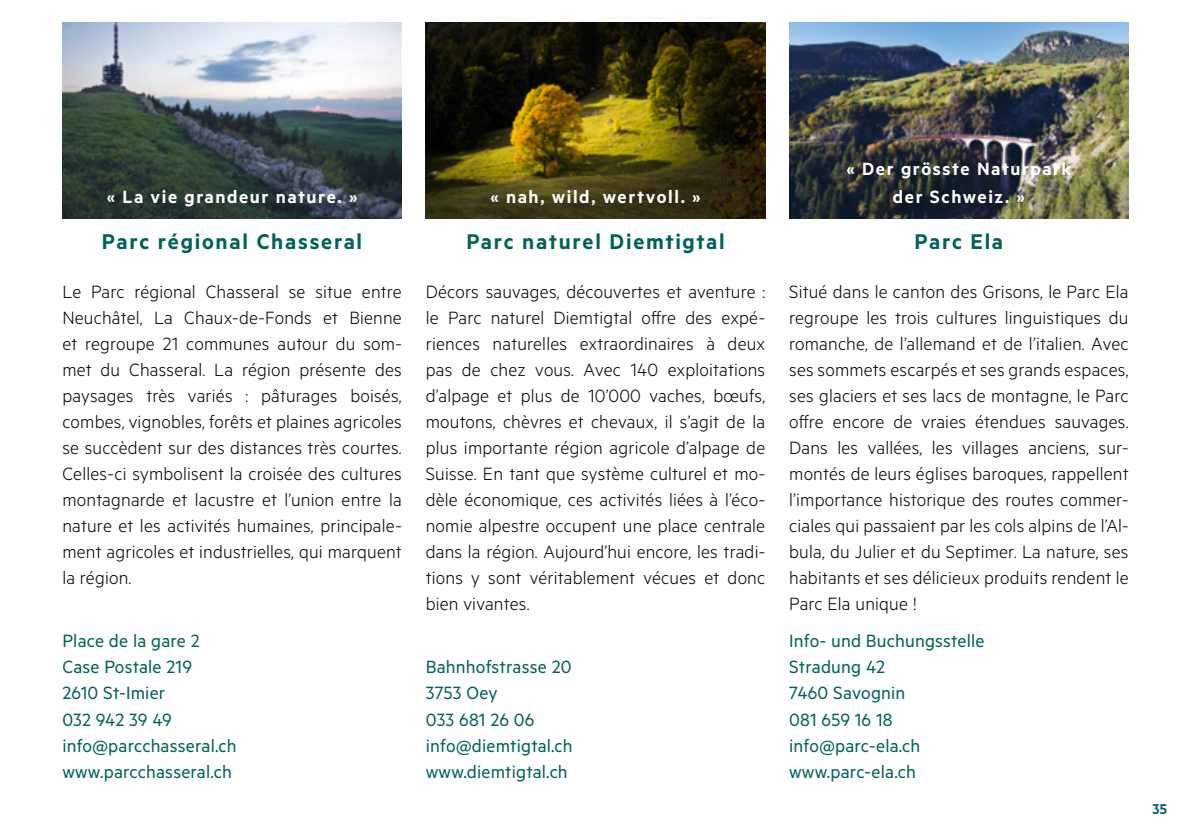
<style>
.page{position:relative;width:1191px;height:840px;background:#fff}
.page>*{position:absolute;margin:0;border:0;box-sizing:border-box;transform-origin:0 0}
.t1{font:600 24px "Metric";letter-spacing:.07em;color:#00615c}
.t2{font:300 20px/26px "Metric";letter-spacing:.01em;color:#000;text-align:justify}
.t3{font:20px/26px "Metric";letter-spacing:.01em;color:#00615c}
.t4{font:600 20px/28px "Metric";letter-spacing:.08em;color:#fff;text-align:center}
.t5{font:600 16px "Metric";color:#00615c}
</style>
<div class="page">
<img style="left:62px;top:23px;width:340px;height:195px">
<img style="left:426px;top:23px;width:339px;height:195px">
<img style="left:789px;top:23px;width:339px;height:195px">
<p class="t4" style="left:107px;top:182px;width:252px">« La vie grandeur nature. »</p>
<p class="t4" style="left:490px;top:182px;width:212px">« nah, wild, wertvoll. »</p>
<p class="t1" style="left:102px;top:227px;width:262px">Parc régional Chasseral</p>
<p class="t2" style="left:62px;top:278px;width:341px">Le Parc régional Chasseral se situe entre Neuchâtel, La Chaux-de-Fonds et Bienne et regroupe 21 communes autour du som&shy;met du Chasseral. La région présente des paysages très variés : pâturages boisés, combes, vignobles, forêts et plaines agricoles se succèdent sur des distances très courtes.<br>Celles-ci symbolisent la croisée des cultures montagnarde et lacustre et l’union entre la nature et les activités humaines, principale&shy;ment agricoles et industrielles, qui marquent la région.</p>
<p class="t3" style="left:62px;top:627px;width:176px">Place de la gare 2<br>Case Postale 219<br>2610 St-Imier<br>032 942 39 49 info@parcchasseral.ch www.parcchasseral.ch</p>
<p class="t1" style="left:466px;top:227px;width:260px">Parc naturel Diemtigtal</p>
<p class="t2" style="left:426px;top:278px;width:341px">Décors sauvages, découvertes et aventure : le Parc naturel Diemtigtal offre des expé&shy;riences naturelles extraordinaires à deux pas de chez vous. Avec 140 exploitations d’alpage et plus de 10’000 vaches, bœufs, moutons, chèvres et chevaux, il s’agit de la plus importante région agricole d’alpage de Suisse. En tant que système culturel et mo&shy;dèle économique, ces activités liées à l’éco&shy;nomie alpestre occupent une place centrale dans la région. Aujourd’hui encore, les tradi&shy;tions y sont véritablement vécues et donc bien vivantes.</p>
<p class="t3" style="left:426px;top:653px;width:148px">Bahnhofstrasse 20<br>3753 Oey<br>033 681 26 06 info@diemtigtal.ch www.diemtigtal.ch</p>
<p class="t4" style="left:846px;top:154px;width:226px">« Der grösste Naturpark der Schweiz. »</p>
<p class="t1" style="left:914px;top:227px;width:90px">Parc Ela</p>
<p class="t2" style="left:789px;top:278px;width:341px">Situé dans le canton des Grisons, le Parc Ela regroupe les trois cultures linguistiques du romanche, de l’allemand et de l’italien. Avec ses sommets escarpés et ses grands espaces, ses glaciers et ses lacs de montagne, le Parc offre encore de vraies étendues sauvages.<br>Dans les vallées, les villages anciens, sur&shy;montés de leurs églises baroques, rappellent l’importance historique des routes commer&shy;ciales qui passaient par les cols alpins de l’Al&shy;bula, du Julier et du Septimer. La nature, ses habitants et ses délicieux produits rendent le Parc Ela unique !</p>
<p class="t3" style="left:789px;top:627px;width:197px">Info- und Buchungsstelle<br>Stradung 42<br>7460 Savognin<br>081 659 16 18 info@parc-ela.ch www.parc-ela.ch</p>
<p class="t5" style="left:1152px;top:799px;width:16px">35</p>
</div>
